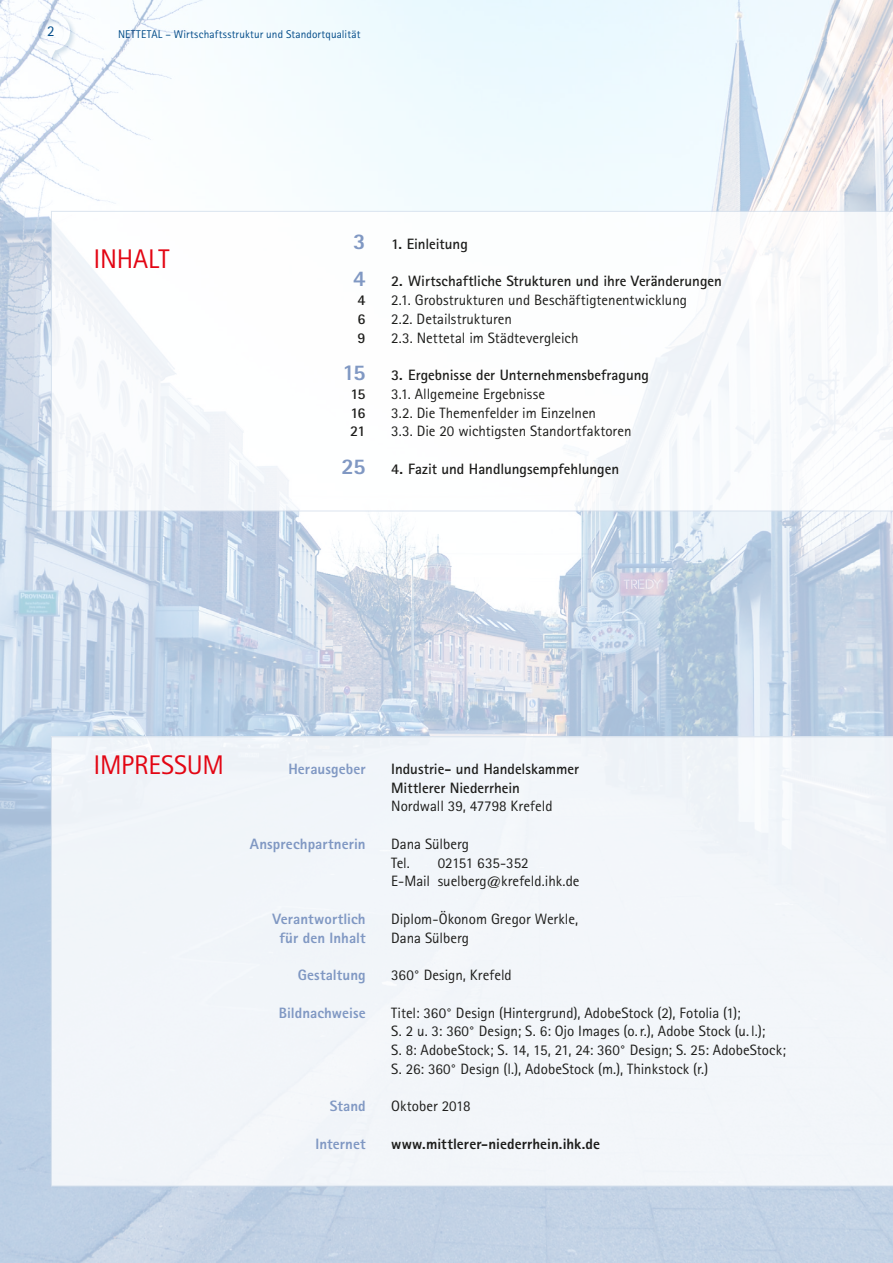
<style>
.page{position:relative;width:893px;height:1263px;background:#fff}
.page>*{position:absolute;margin:0;border:0;box-sizing:border-box;transform-origin:0 0}
.t1{font:27px "Rotis Sans Serif Pro";letter-spacing:-.01em;color:#e30614}
.t2{font:800 22.5px/37.5px "Rotis Sans Serif Pro";color:#8098c3}
.t3{font:15px/18.8px "Rotis Sans Serif Pro";color:#1d1d1b}
.t4{font:700 15px/18.8px "Rotis Sans Serif Pro";letter-spacing:-.005em;color:#1d1d1b;text-align:justify}
.t5{font:800 15px/18.8px "Rotis Sans Serif Pro";letter-spacing:.005em;color:#8098c3;text-align:center}
.t6{font:800 15px "Rotis Sans Serif Pro";letter-spacing:.005em;color:#1d1d1b}
.t7{font:15px "Rotis Sans Serif Pro";color:#004c89}
.t8{font:11.25px "Rotis Sans Serif Pro";letter-spacing:.015em;color:#004c89}
</style>
<div class="page">
<img style="left:0;top:0;width:893px;height:1263px">
<svg style="left:51px;top:211px;width:842px;height:300px"></svg>
<div style="left:51px;top:736px;width:842px;height:450px;background:#f2f5fa"></div>
<p class="t7" style="left:47px;top:22px;width:9px">2</p>
<p class="t8" style="left:118px;top:27px;width:244px">NETTETAL – Wirtschaftsstruktur und Standortqualität</p>
<h1 class="t1" style="left:94px;top:243px;width:77px">INHALT</h1>
<h2 class="t2" style="left:353px;top:222px;width:14px">3<br>4</h2>
<p class="t4" style="left:358px;top:291px;width:10px">4<br>6<br>9</p>
<h2 class="t2" style="left:342px;top:354px;width:25px">15</h2>
<p class="t4" style="left:350px;top:384px;width:17px">15<br>16<br>21</p>
<h2 class="t2" style="left:341px;top:447px;width:26px">25</h2>
<p class="t4" style="left:391px;top:234px;width:78px">1. Einleitung</p>
<p class="t4" style="left:391px;top:272px;width:332px">2. Wirtschaftliche Strukturen und ihre Veränderungen</p>
<p class="t3" style="left:391px;top:291px;width:297px">2.1. Grobstrukturen und Beschäftigtenentwicklung<br>2.2. Detailstrukturen<br>2.3. Nettetal im Städtevergleich</p>
<p class="t4" style="left:391px;top:366px;width:259px">3. Ergebnisse der Unternehmensbefragung</p>
<p class="t3" style="left:391px;top:384px;width:242px">3.1. Allgemeine Ergebnisse<br>3.2. Die Themenfelder im Einzelnen<br>3.3. Die 20 wichtigsten Standortfaktoren</p>
<p class="t4" style="left:391px;top:459px;width:229px">4. Fazit und Handlungsempfehlungen</p>
<h1 class="t1" style="left:94px;top:749px;width:132px">IMPRESSUM</h1>
<p class="t5" style="left:288px;top:759px;width:79px">Herausgeber</p>
<p class="t5" style="left:250px;top:834px;width:117px">Ansprechpartnerin</p>
<p class="t5" style="left:272px;top:909px;width:95px">Verantwortlich für den Inhalt</p>
<p class="t5" style="left:298px;top:966px;width:69px">Gestaltung</p>
<p class="t5" style="left:279px;top:1003px;width:89px">Bildnachweise</p>
<p class="t5" style="left:330px;top:1097px;width:37px">Stand</p>
<p class="t5" style="left:315px;top:1134px;width:52px">Internet</p>
<p class="t4" style="left:391px;top:759px;width:190px">Industrie- und Handelskammer<br>Mittlerer Niederrhein</p>
<p class="t3" style="left:391px;top:797px;width:163px">Nordwall 39, 47798 Krefeld</p>
<p class="t3" style="left:391px;top:834px;width:79px">Dana Sülberg<br>Tel.</p>
<p class="t3" style="left:391px;top:853px;width:190px;text-align:center">02151 635-352<br>E-Mail suelberg@krefeld.ihk.de</p>
<p class="t3" style="left:391px;top:909px;width:188px">Diplom-Ökonom Gregor Werkle,<br>Dana Sülberg</p>
<p class="t3" style="left:391px;top:966px;width:122px">360° Design, Krefeld</p>
<p class="t3" style="left:391px;top:1003px;width:396px">Titel: 360° Design (Hintergrund), AdobeStock (2), Fotolia (1);<br>S. 2 u. 3: 360° Design; S. 6: Ojo Images (o.r.), Adobe Stock (u. l.);<br>S. 8: AdobeStock; S. 14, 15, 21, 24: 360° Design; S. 25: AdobeStock; S. 26: 360° Design (l.), AdobeStock (m.), Thinkstock (r.)</p>
<p class="t3" style="left:391px;top:1097px;width:81px">Oktober 2018</p>
<p class="t6" style="left:391px;top:1134px;width:210px">www.mittlerer-niederrhein.ihk.de</p>
</div>
